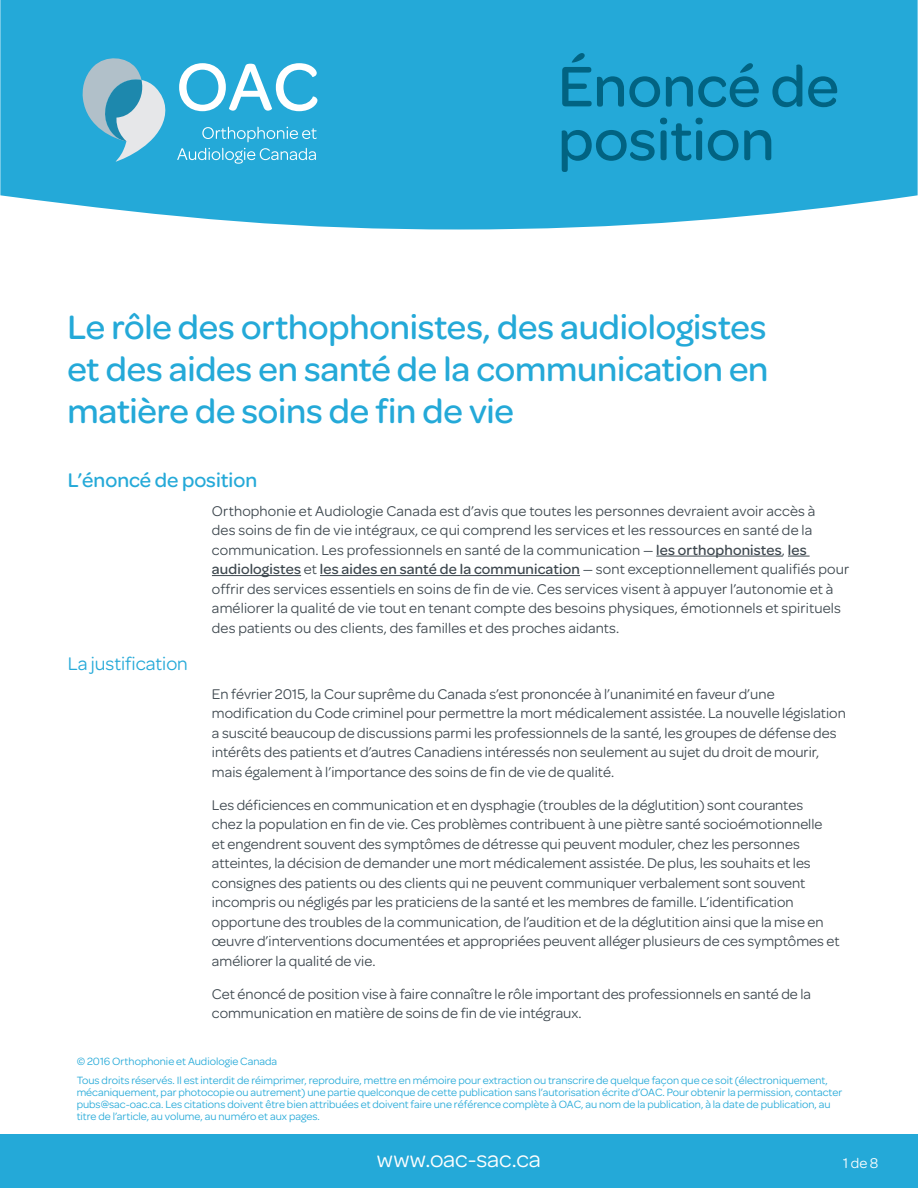
<style>
.page{position:relative;width:918px;height:1188px;background:#fff}
.page>*{position:absolute;margin:0;border:0;box-sizing:border-box;transform-origin:0 0}
.t1{font:500 60.9px/53.6px "Omnes";color:#016382}
.t2{font:500 36px/42px "Omnes";letter-spacing:-.005em;color:#24a9d8;text-align:justify}
.t3{font:24px "Omnes";letter-spacing:-.005em;color:#fff}
.section_header{font:500 21px "Omnes";color:#24a9d8}
.section_header-2{font:19.5px "Omnes";color:#24a9d8}
.SAC-OAC_Basic_Paragr{font:15px/19.5px "Omnes";color:#3d474e}
.t4{font:15px "Omnes";color:#fff}
.t5{font:11.25px/12px "Omnes";color:#24a9d8}
.s1{font-weight:500}
</style>
<div class="page">
<div style="left:0;top:0;width:918px;height:229px;background:#24a9d8"></div>
<div style="left:0;top:1134px;width:918px;height:54px;background:#24a9d8"></div>
<svg style="left:82px;top:54px;width:86px;height:108px"></svg>
<svg style="left:202px;top:127px;width:115px;height:15px"></svg>
<svg style="left:177px;top:148px;width:139px;height:16px"></svg>
<svg style="left:179px;top:63px;width:138px;height:48px"></svg>
<hr style="left:656px;top:556px;width:126px;height:1px;background:#3d474e">
<svg style="left:788px;top:556px;width:22px;height:1px"></svg>
<hr style="left:212px;top:575px;width:89px;height:1px;background:#3d474e">
<hr style="left:320px;top:575px;width:260px;height:1px;background:#3d474e">
<p class="t1" style="left:558px;top:56px;width:283px">Énoncé de position</p>
<p class="t2" style="left:68px;top:304px;width:703px">Le rôle des orthophonistes, des audiologistes et des aides en santé de la communication en matière de soins de fin de vie</p>
<p class="section_header" style="left:68px;top:465px;width:191px">L’énoncé de position</p>
<p class="SAC-OAC_Basic_Paragr" style="left:212px;top:500px;width:639px">Orthophonie et Audiologie Canada est d’avis que toutes les personnes devraient avoir accès à<br>des soins de fin de vie intégraux, ce qui comprend les services et les ressources en santé de la communication. Les professionnels en santé de la communication — <span class="s1">les orthophonistes</span>, <span class="s1">les audiologistes</span> et <span class="s1">les aides en santé de la communication</span> — sont exceptionnellement qualifiés pour offrir des services essentiels en soins de fin de vie. Ces services visent à appuyer l’autonomie et à améliorer la qualité de vie tout en tenant compte des besoins physiques, émotionnels et spirituels des patients ou des clients, des familles et des proches aidants.</p>
<p class="section_header-2" style="left:68px;top:650px;width:121px">La justification</p>
<p class="SAC-OAC_Basic_Paragr" style="left:212px;top:683px;width:635px">En février 2015, la Cour suprême du Canada s’est prononcée à l’unanimité en faveur d’une modification du Code criminel pour permettre la mort médicalement assistée. La nouvelle législation a suscité beaucoup de discussions parmi les professionnels de la santé, les groupes de défense des intérêts des patients et d’autres Canadiens intéressés non seulement au sujet du droit de mourir, mais également à l’importance des soins de fin de vie de qualité.</p>
<p class="SAC-OAC_Basic_Paragr" style="left:212px;top:794px;width:629px">Les déficiences en communication et en dysphagie (troubles de la déglutition) sont courantes<br>chez la population en fin de vie. Ces problèmes contribuent à une piètre santé socioémotionnelle<br>et engendrent souvent des symptômes de détresse qui peuvent moduler, chez les personnes atteintes, la décision de demander une mort médicalement assistée. De plus, les souhaits et les consignes des patients ou des clients qui ne peuvent communiquer verbalement sont souvent incompris ou négligés par les praticiens de la santé et les membres de famille. L’identification opportune des troubles de la communication, de l’audition et de la déglutition ainsi que la mise en œuvre d’interventions documentées et appropriées peuvent alléger plusieurs de ces symptômes et améliorer la qualité de vie.</p>
<p class="SAC-OAC_Basic_Paragr" style="left:212px;top:983px;width:601px">Cet énoncé de position vise à faire connaître le rôle important des professionnels en santé de la communication en matière de soins de fin de vie intégraux.</p>
<p class="t5" style="left:77px;top:1055px;width:202px">© 2016 Orthophonie et Audiologie Canada</p>
<p class="t5" style="left:77px;top:1074px;width:767px">Tous droits réservés. Il est interdit de réimprimer, reproduire, mettre en mémoire pour extraction ou transcrire de quelque façon que ce soit (électroniquement, mécaniquement, par photocopie ou autrement) une partie quelconque de cette publication sans l’autorisation écrite d’OAC. Pour obtenir la permission, contacter pubs@sac-oac.ca. Les citations doivent être bien attribuées et doivent faire une référence complète à OAC, au nom de la publication, à la date de publication, au titre de l’article, au volume, au numéro et aux pages.</p>
<p class="t3" style="left:377px;top:1143px;width:166px">www.oac-sac.ca</p>
<p class="t4" style="left:843px;top:1153px;width:37px">1 de 8</p>
</div>
